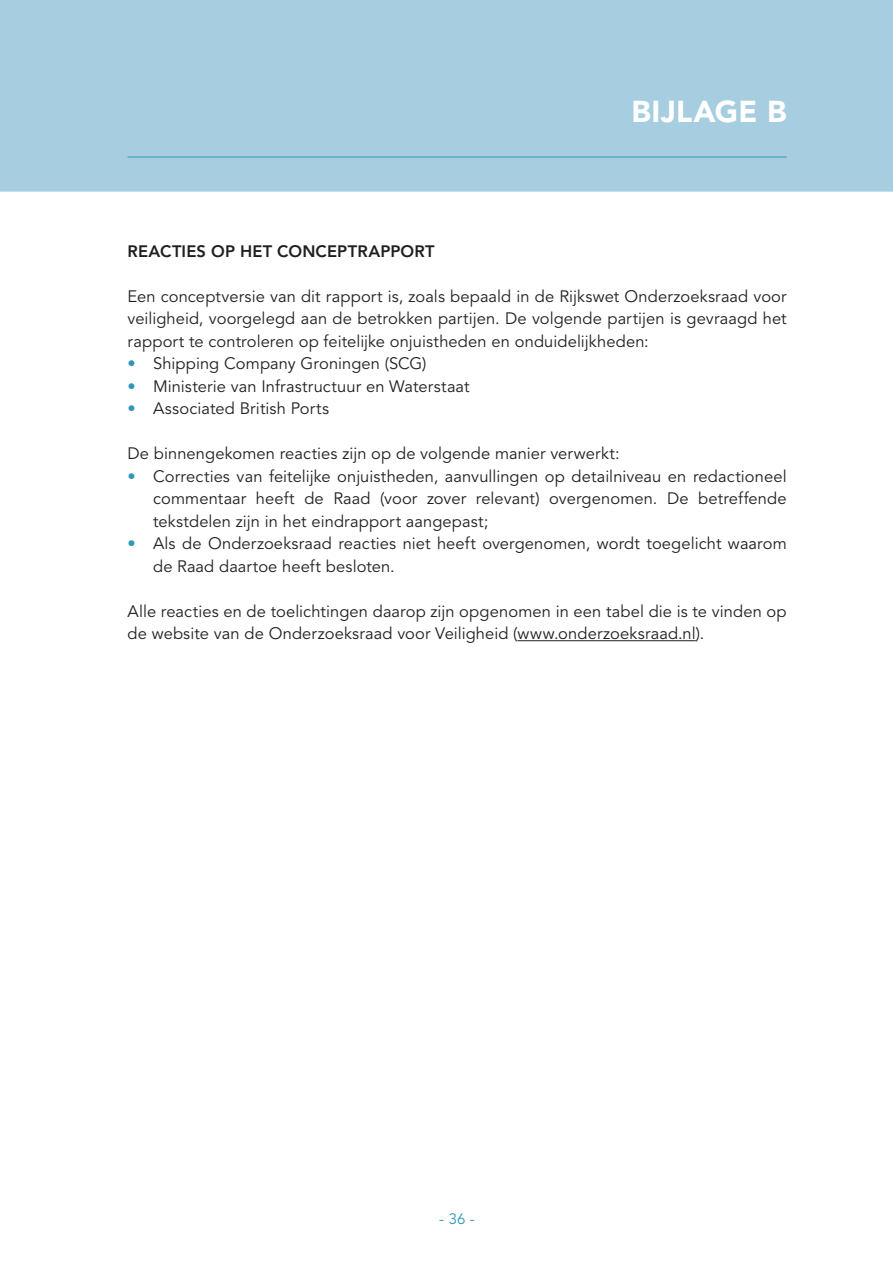
<style>
.page{position:relative;width:893px;height:1263px;background:#fff}
.page>*{position:absolute;margin:0;border:0;box-sizing:border-box;transform-origin:0 0}
.Hoofdstuk_kop_-nr{font:900 30px "Avenir LT Std";letter-spacing:.01em;color:#fff}
.Bodytekst{font:16.5px/22.5px "Avenir LT Std";letter-spacing:.005em;color:#231f20;text-align:justify}
.Bodytekst-2{font:800 16.5px "Avenir LT Std";letter-spacing:.01em;color:#231f20}
.t1{font:15px "Avenir LT Std";color:#2f97b9}
.s1{font-weight:900;color:#2f97b9}
</style>
<div class="page">
<div style="left:0;top:0;width:893px;height:192px;background:#a7cde0"></div>
<hr style="left:128px;top:157px;width:659px;height:1px;background:#2f97b9">
<hr style="left:517px;top:640px;width:179px;height:1px;background:#231f20">
<p class="Hoofdstuk_kop_-nr" style="left:631px;top:93px;width:157px">BIJLAGE B</p>
<p class="Bodytekst-2" style="left:128px;top:241px;width:309px">REACTIES OP HET CONCEPTRAPPORT</p>
<p class="Bodytekst" style="left:128px;top:285px;width:661px">Een conceptversie van dit rapport is, zoals bepaald in de Rijkswet Onderzoeksraad voor veiligheid, voorgelegd aan de betrokken partijen. De volgende partijen is gevraagd het rapport te controleren op feitelijke onjuistheden en onduidelijkheden:</p>
<p class="Bodytekst" style="left:128px;top:353px;width:300px"><span class="s1">•</span> Shipping Company Groningen (SCG)</p>
<p class="Bodytekst" style="left:128px;top:375px;width:344px"><span class="s1">•</span> Ministerie van Infrastructuur en Waterstaat</p>
<p class="Bodytekst" style="left:128px;top:398px;width:203px"><span class="s1">•</span> Associated British Ports</p>
<p class="Bodytekst" style="left:128px;top:443px;width:494px">De binnengekomen reacties zijn op de volgende manier verwerkt:</p>
<p class="Bodytekst" style="left:153px;top:465px;width:635px;text-indent:-26px"><span class="s1">•</span> Correcties van feitelijke onjuistheden, aanvullingen op detailniveau en redactioneel commentaar heeft de Raad (voor zover relevant) overgenomen. De betreffende tekstdelen zijn in het eindrapport aangepast;</p>
<p class="Bodytekst" style="left:153px;top:533px;width:635px;text-indent:-26px"><span class="s1">•</span> Als de Onderzoeksraad reacties niet heeft overgenomen, wordt toegelicht waarom de Raad daartoe heeft besloten.</p>
<p class="Bodytekst" style="left:128px;top:600px;width:661px">Alle reacties en de toelichtingen daarop zijn opgenomen in een tabel die is te vinden op de website van de Onderzoeksraad voor Veiligheid (www.onderzoeksraad.nl).</p>
<p class="t1" style="left:439px;top:1210px;width:37px">- 36 -</p>
</div>
